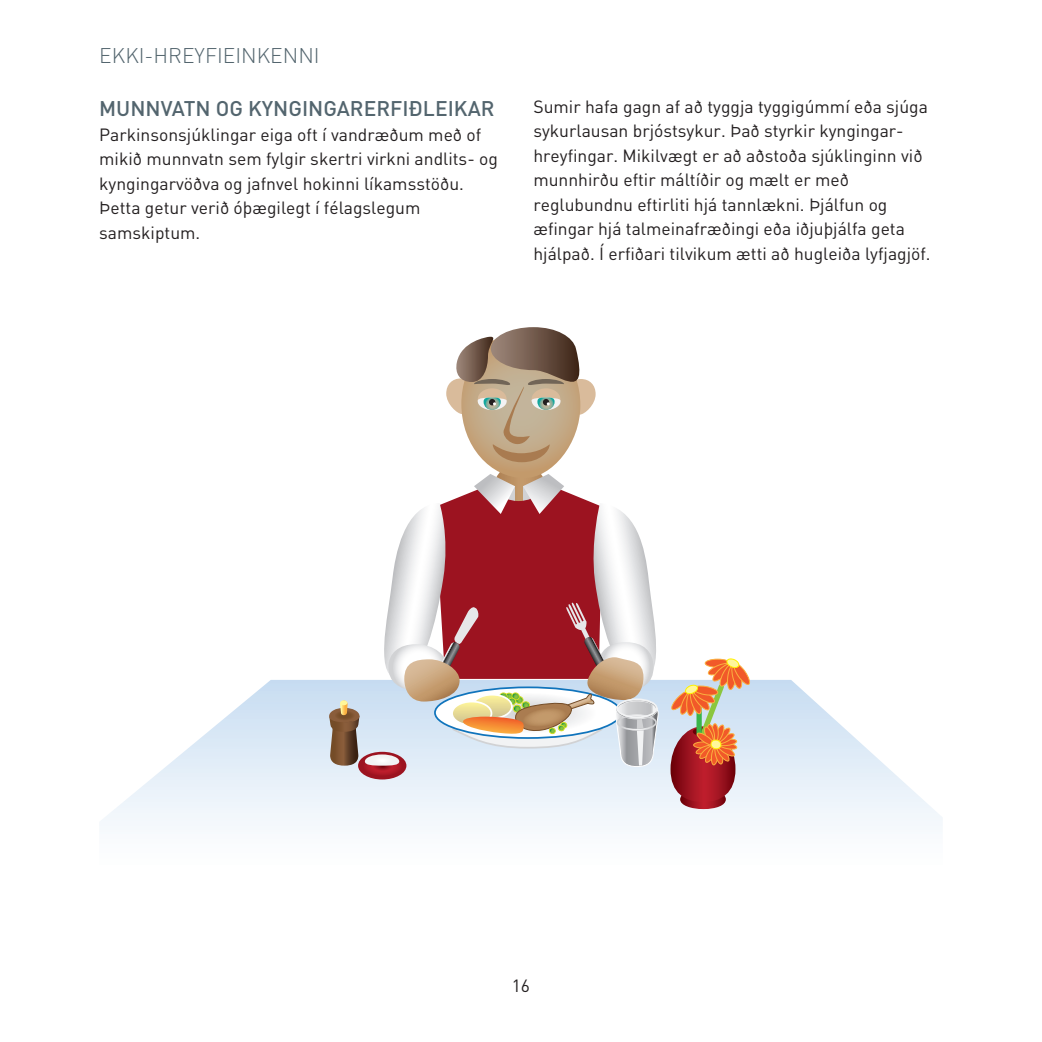
<style>
.page{position:relative;width:1042px;height:1042px;background:#fff}
.page>*{position:absolute;margin:0;border:0;box-sizing:border-box;transform-origin:0 0}
.Mellem{font:500 21px "DIN";color:#53656e}
.Kolumne_venstre{font:300 21px "DIN";color:#53656e}
.t1{font:17.5px/24.5px "DIN";color:#231f20}
</style>
<div class="page">
<svg style="left:100px;top:680px;width:842px;height:146px"></svg>
<svg style="left:680px;top:792px;width:46px;height:17px"></svg>
<svg style="left:670px;top:726px;width:65px;height:76px"></svg>
<svg style="left:329px;top:327px;width:421px;height:452px"></svg>
<p class="Kolumne_venstre" style="left:99px;top:41px;width:222px">EKKI-HREYFIEINKENNI</p>
<p class="Mellem" style="left:99px;top:95px;width:397px">MUNNVATN OG KYNGINGARERFIÐLEIKAR</p>
<p class="t1" style="left:99px;top:123px;width:400px">Parkinsonsjúklingar eiga oft í vandræðum með of mikið munnvatn sem fylgir skertri virkni andlits- og kyngingarvöðva og jafnvel hokinni líkamsstöðu.<br>Þetta getur verið óþægilegt í félagslegum samskiptum.</p>
<p class="t1" style="left:533px;top:94px;width:399px">Sumir hafa gagn af að tyggja tyggigúmmí eða sjúga sykurlausan brjóstsykur. Það styrkir kyngingar&shy;hreyfingar. Mikilvægt er að aðstoða sjúklinginn við munnhirðu eftir máltíðir og mælt er með reglubundnu eftirliti hjá tannlækni. Þjálfun og æfingar hjá talmeinafræðingi eða iðjuþjálfa geta hjálpað. Í erfiðari tilvikum ætti að hugleiða lyfjagjöf.</p>
<p class="t1" style="left:512px;top:973px;width:20px">16</p>
</div>
